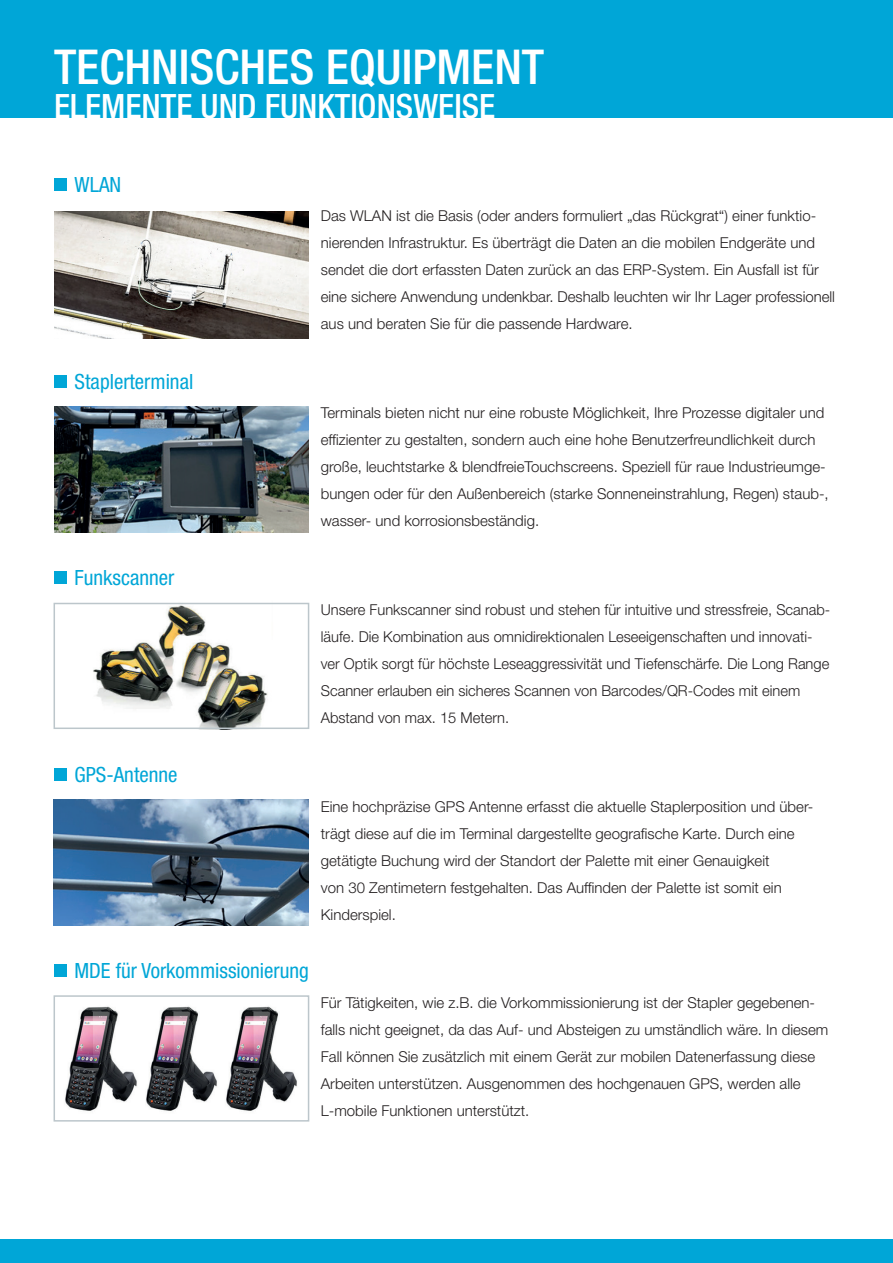
<style>
.page{position:relative;width:893px;height:1263px;background:#fff}
.page>*{position:absolute;margin:0;border:0;box-sizing:border-box;transform-origin:0 0}
.t1{font:500 condensed 48.15px "Helvetica Neue LT Pro";color:#fff}
.t2{font:500 condensed 33.6px "Helvetica Neue LT Pro";color:#fff}
.t3{font:condensed 21px "Helvetica Neue LT Pro";color:#00a6d7}
.t4{font:300 15px/27px "Helvetica Neue LT Pro";color:#231f20}
.s1{font-family:"Arial";font-stretch:normal;font-size:54px}
</style>
<div class="page">
<img style="left:54px;top:212px;width:254px;height:126px">
<div style="left:0;top:0;width:893px;height:117px;background:#00a6d7"></div>
<div style="left:0;top:1239px;width:893px;height:24px;background:#00a6d7"></div>
<img style="left:146px;top:1006px;width:71px;height:105px">
<img style="left:226px;top:1006px;width:71px;height:105px">
<img style="left:65px;top:1006px;width:72px;height:105px">
<img style="left:93px;top:602px;width:181px;height:124px">
<div style="left:85px;top:589px;width:48px;height:37px;background:#fff"></div>
<div style="left:54px;top:603px;width:255px;height:126px;border:2px solid #bcc6cb"></div>
<div style="left:54px;top:995px;width:255px;height:126px;border:2px solid #bcc6cb"></div>
<img style="left:54px;top:406px;width:254px;height:126px">
<img style="left:54px;top:799px;width:254px;height:126px">
<h1 class="t1" style="left:54px;top:38px;width:492px">TECHNISCHES EQUIPMENT</h1>
<h2 class="t2" style="left:54px;top:86px;width:443px">ELEMENTE UND FUNKTIONSWEISE</h2>
<h3 class="t3" style="left:51px;top:172px;width:72px"><span class="s1">▪</span> WLAN</h3>
<h3 class="t3" style="left:51px;top:369px;width:144px"><span class="s1">▪</span> Staplerterminal</h3>
<h3 class="t3" style="left:51px;top:565px;width:125px"><span class="s1">▪</span> Funkscanner</h3>
<p class="t4" style="left:321px;top:202px;width:516px">Das WLAN ist die Basis (oder anders formuliert „das Rückgrat“) einer funktio&shy;nierenden Infrastruktur. Es überträgt die Daten an die mobilen Endgeräte und sendet die dort erfassten Daten zurück an das ERP-System. Ein Ausfall ist für eine sichere Anwendung undenkbar. Deshalb leuchten wir Ihr Lager professionell aus und beraten Sie für die passende Hardware.</p>
<p class="t4" style="left:321px;top:398px;width:509px">Terminals bieten nicht nur eine robuste Möglichkeit, Ihre Prozesse digitaler und effizienter zu gestalten, sondern auch eine hohe Benutzerfreundlichkeit durch große, leuchtstarke &amp; blendfreieTouchscreens. Speziell für raue Industrieumge&shy;bungen oder für den Außenbereich (starke Sonneneinstrahlung, Regen) staub-, wasser- und korrosionsbeständig.</p>
<p class="t4" style="left:321px;top:596px;width:511px">Unsere Funkscanner sind robust und stehen für intuitive und stressfreie, Scanab&shy;läufe. Die Kombination aus omnidirektionalen Leseeigenschaften und innovati&shy;ver Optik sorgt für höchste Leseaggressivität und Tiefenschärfe. Die Long Range Scanner erlauben ein sicheres Scannen von Barcodes/QR-Codes mit einem Abstand von max. 15 Metern.</p>
<h3 class="t3" style="left:51px;top:762px;width:128px"><span class="s1">▪</span> GPS-Antenne</h3>
<p class="t4" style="left:321px;top:792px;width:494px">Eine hochpräzise GPS Antenne erfasst die aktuelle Staplerposition und über&shy;trägt diese auf die im Terminal dargestellte geografische Karte. Durch eine getätigte Buchung wird der Standort der Palette mit einer Genauigkeit<br>von 30 Zentimetern festgehalten. Das Auffinden der Palette ist somit ein Kinderspiel.</p>
<h3 class="t3" style="left:51px;top:958px;width:260px"><span class="s1">▪</span> MDE für Vorkommissionierung</h3>
<p class="t4" style="left:321px;top:989px;width:509px">Für Tätigkeiten, wie z.B. die Vorkommissionierung ist der Stapler gegebenen&shy;falls nicht geeignet, da das Auf- und Absteigen zu umständlich wäre. In diesem Fall können Sie zusätzlich mit einem Gerät zur mobilen Datenerfassung diese Arbeiten unterstützen. Ausgenommen des hochgenauen GPS, werden alle L-mobile Funktionen unterstützt.</p>
</div>
